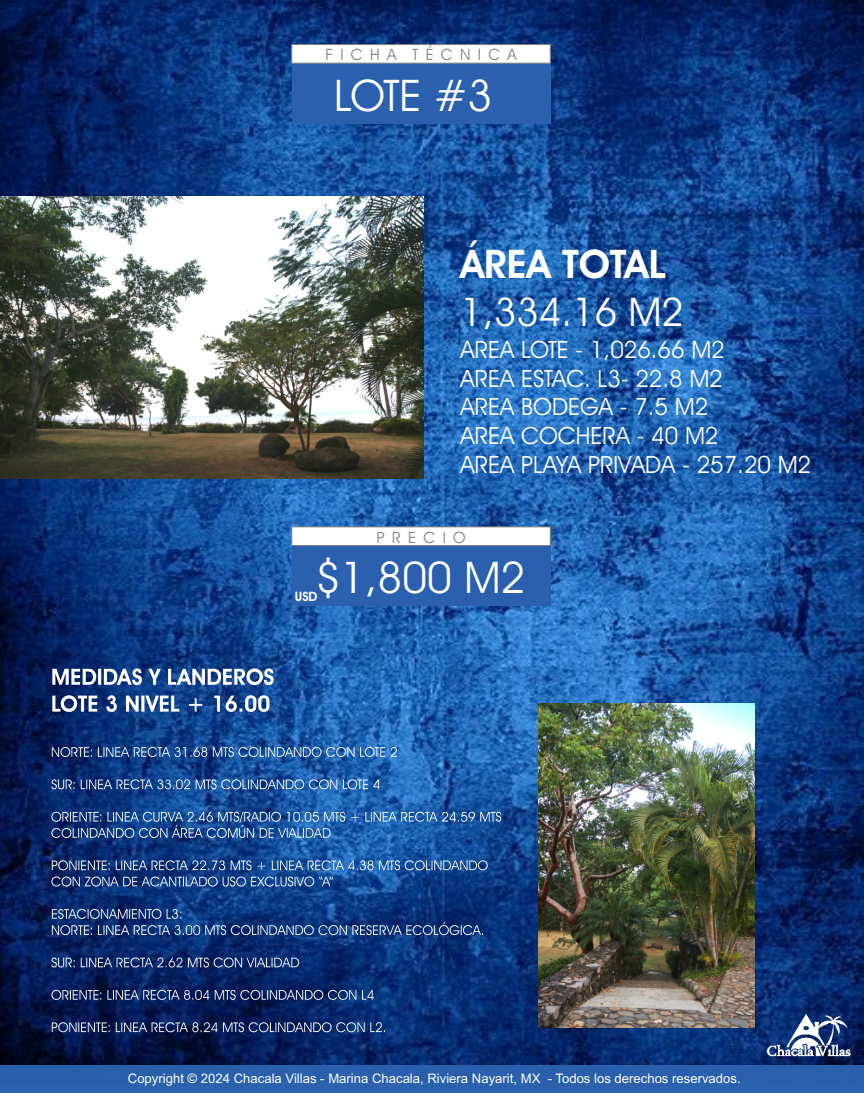
<style>
.page{position:relative;width:864px;height:1093px;background:#fff}
.page>*{position:absolute;margin:0;border:0;box-sizing:border-box;transform-origin:0 0}
.t1{font:43.8px "Avant Garde IT Cby BT";color:#fff}
.t2{font:39.6px "Avant Garde IT Cby BT";color:#fff}
.t3{font:600 39.6px "Avant Garde IT Cby BT";color:#fff}
.t4{font:24px/28.7px "Avant Garde IT Cby BT";color:#fff}
.t5{font:15.75px "Avant Garde IT Cby BT";letter-spacing:.47em;color:#808285}
.t6{font:13.05px "Arial";color:#fff}
.t7{font:600 12.9px "Avant Garde IT Cby BT";color:#fff}
</style>
<div class="page">
<img style="left:0;top:0;width:864px;height:1065px">
<div style="left:0;top:1065px;width:864px;height:27px;background:#2a60ad"></div>
<div style="left:292px;top:54px;width:258px;height:70px;background:#2a60ad"></div>
<svg style="left:291px;top:44px;width:260px;height:20px"></svg>
<div style="left:292px;top:536px;width:258px;height:70px;background:#2a60ad"></div>
<svg style="left:291px;top:526px;width:260px;height:20px"></svg>
<svg style="left:51px;top:668px;width:346px;height:121px;background:#2c5c9f"></svg>
<svg style="left:51px;top:811px;width:450px;height:221px;background:#1a4182"></svg>
<img style="left:538px;top:703px;width:216px;height:324px">
<img style="left:0;top:197px;width:423px;height:282px">
<img style="left:764px;top:1008px;width:89px;height:51px">
<p class="t5" style="left:325px;top:48px;width:193px">FICHA TÉCNICA</p>
<h1 class="t1" style="left:334px;top:78px;width:160px">LOTE #3</h1>
<h2 class="t3" style="left:460px;top:248px;width:207px">ÁREA TOTAL</h2>
<h2 class="t2" style="left:460px;top:295px;width:225px">1,334.16 M2</h2>
<p class="t4" style="left:460px;top:337px;width:352px">AREA LOTE - 1,026.66 M2<br>AREA ESTAC. L3- 22.8 M2<br>AREA BODEGA - 7.5 M2<br>AREA COCHERA - 40 M2<br>AREA PLAYA PRIVADA - 257.20 M2</p>
<p class="t5" style="left:377px;top:530px;width:90px">PRECIO</p>
<h1 class="t1" style="left:316px;top:560px;width:211px">$1,800 M2</h1>
<p class="t7" style="left:295px;top:591px;width:24px">USD</p>
<p class="t6" style="left:128px;top:1073px;width:614px">Copyright © 2024 Chacala Villas - Marina Chacala, Riviera Nayarit, MX - Todos los derechos reservados.</p>
</div>
